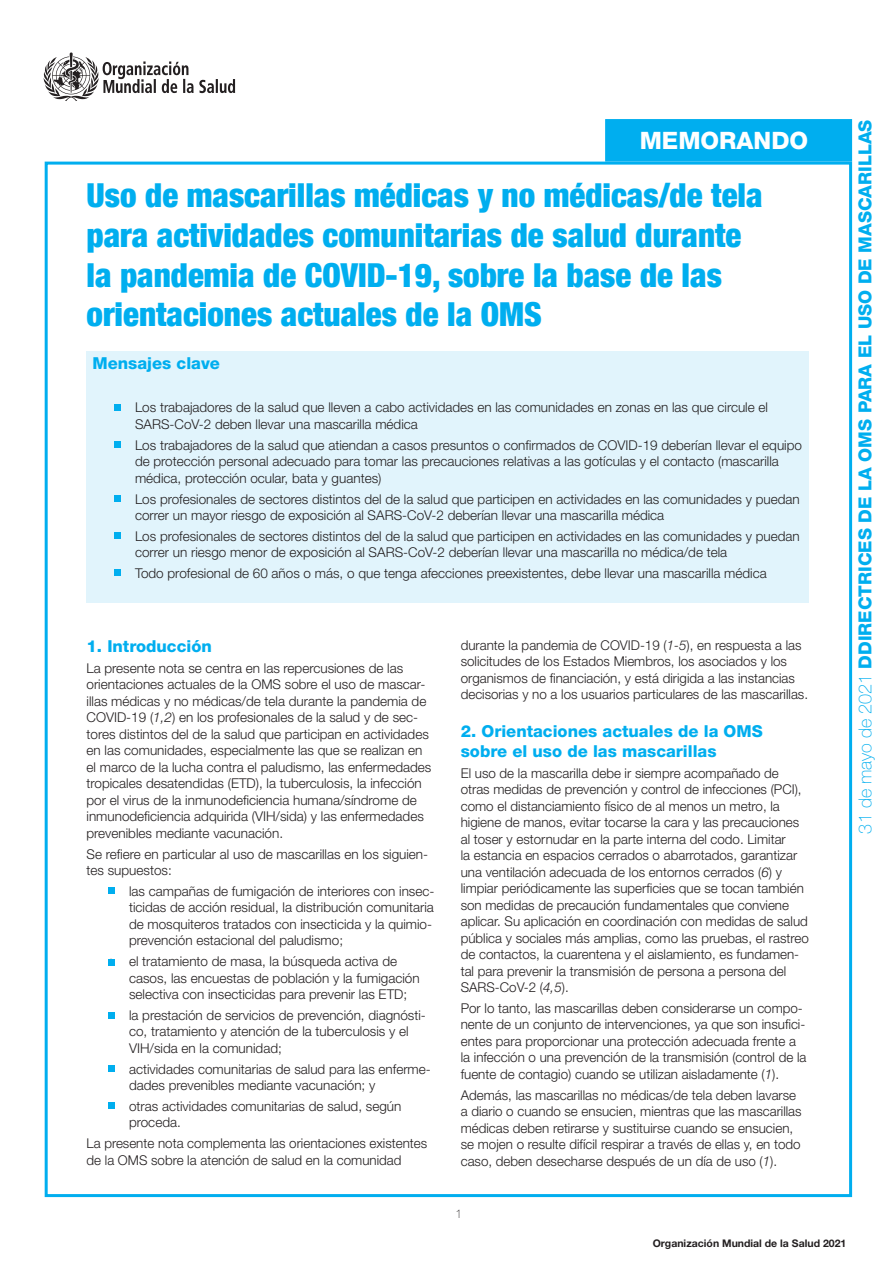
<style>
.page{position:relative;width:893px;height:1263px;background:#fff}
.page>*{position:absolute;margin:0;border:0;box-sizing:border-box;transform-origin:0 0}
.t1{font:900 condensed 33px/39.6px "Helvetica Neue LT Com";color:#00aeef}
.t2{font:800 24px "Helvetica Neue LT";color:#fff}
.t3{font:800 18px "Helvetica Neue LT";color:#00aeef}
.t4{font:800 16.5px/19.8px "Helvetica Neue LT";color:#00aeef}
.t5{font:300 13.5px/16.5px "Helvetica Neue LT";color:#231f20}
.t6{font:100 12px "Helvetica Neue";color:#231f20}
.t7{font:700 10.5px "Helvetica Neue LT";color:#231f20}
.s1{font-style:italic}
.s2{font-weight:100}
</style>
<div class="page">
<div style="left:605px;top:119px;width:247px;height:43px;background:#00aeef;border:2px solid #00aeef"></div>
<svg style="left:44px;top:53px;width:191px;height:48px"></svg>
<div style="left:87px;top:351px;width:722px;height:252px;background:#e1f4fc"></div>
<div style="left:114px;top:404px;width:7px;height:7px;background:#00aeef"></div>
<div style="left:114px;top:441px;width:7px;height:7px;background:#00aeef"></div>
<div style="left:114px;top:495px;width:7px;height:6px;background:#00aeef"></div>
<div style="left:114px;top:532px;width:7px;height:7px;background:#00aeef"></div>
<div style="left:114px;top:569px;width:7px;height:6px;background:#00aeef"></div>
<div style="left:108px;top:887px;width:7px;height:7px;background:#00aeef"></div>
<div style="left:108px;top:959px;width:7px;height:6px;background:#00aeef"></div>
<div style="left:108px;top:1102px;width:7px;height:7px;background:#00aeef"></div>
<div style="left:108px;top:1012px;width:7px;height:7px;background:#00aeef"></div>
<div style="left:108px;top:1065px;width:7px;height:7px;background:#00aeef"></div>
<p class="t2" style="left:640px;top:126px;width:170px">MEMORANDO</p>
<p class="t1" style="left:87px;top:176px;width:677px">Uso de mascarillas médicas y no médicas/de tela para actividades comunitarias de salud durante la pandemia de COVID-19, sobre la base de las orientaciones actuales de la OMS</p>
<p class="t4" style="left:93px;top:354px;width:129px">Mensajes clave</p>
<p class="t5" style="left:135px;top:399px;width:634px;text-indent:-21px">• Los trabajadores de la salud que lleven a cabo actividades en las comunidades en zonas en las que circule el<br>SARS-CoV-2 deben llevar una mascarilla médica</p>
<p class="t5" style="left:135px;top:436px;width:668px;text-indent:-21px">• Los trabajadores de la salud que atiendan a casos presuntos o confirmados de COVID-19 deberían llevar el equipo de protección personal adecuado para tomar las precauciones relativas a las gotículas y el contacto (mascarilla médica, protección ocular, bata y guantes)</p>
<p class="t5" style="left:135px;top:490px;width:666px;text-indent:-21px">• Los profesionales de sectores distintos del de la salud que participen en actividades en las comunidades y puedan correr un mayor riesgo de exposición al SARS-CoV-2 deberían llevar una mascarilla médica</p>
<p class="t5" style="left:135px;top:527px;width:666px;text-indent:-21px">• Los profesionales de sectores distintos del de la salud que participen en actividades en las comunidades y puedan correr un riesgo menor de exposición al SARS-CoV-2 deberían llevar una mascarilla no médica/de tela</p>
<p class="t5" style="left:114px;top:565px;width:654px">• Todo profesional de 60 años o más, o que tenga afecciones preexistentes, debe llevar una mascarilla médica</p>
<p class="t4" style="left:87px;top:636px;width:127px">1. Introducción</p>
<p class="t5" style="left:87px;top:659px;width:346px">La presente nota se centra en las repercusiones de las orientaciones actuales de la OMS sobre el uso de mascar&shy;illas médicas y no médicas/de tela durante la pandemia de COVID-19 (<span class="s1">1,2</span>) en los profesionales de la salud y de sec&shy;tores distintos del de la salud que participan en actividades en las comunidades, especialmente las que se realizan en el marco de la lucha contra el paludismo, las enfermedades tropicales desatendidas (ETD), la tuberculosis, la infección por el virus de la inmunodeficiencia humana/síndrome de inmunodeficiencia adquirida (VIH/sida) y las enfermedades prevenibles mediante vacunación.</p>
<p class="t5" style="left:87px;top:845px;width:343px">Se refiere en particular al uso de mascarillas en los siguien&shy;tes supuestos:</p>
<p class="t5" style="left:129px;top:882px;width:307px;text-indent:-21px">• las campañas de fumigación de interiores con insec&shy;ticidas de acción residual, la distribución comunitaria de mosquiteros tratados con insecticida y la quimio&shy;prevención estacional del paludismo;</p>
<p class="t5" style="left:129px;top:953px;width:292px;text-indent:-21px">• el tratamiento de masa, la búsqueda activa de casos, las encuestas de población y la fumigación selectiva con insecticidas para prevenir las ETD;</p>
<p class="t5" style="left:129px;top:1006px;width:298px;text-indent:-21px">• la prestación de servicios de prevención, diagnósti&shy;co, tratamiento y atención de la tuberculosis y el<br>VIH/sida en la comunidad;</p>
<p class="t5" style="left:129px;top:1060px;width:303px;text-indent:-21px">• actividades comunitarias de salud para las enferme&shy;dades prevenibles mediante vacunación; y</p>
<p class="t5" style="left:129px;top:1097px;width:274px;text-indent:-21px">• otras actividades comunitarias de salud, según proceda.</p>
<p class="t5" style="left:87px;top:1135px;width:342px">La presente nota complementa las orientaciones existentes de la OMS sobre la atención de salud en la comunidad</p>
<p class="t5" style="left:461px;top:636px;width:349px">durante la pandemia de COVID-19 (<span class="s1">1-5</span>), en respuesta a las solicitudes de los Estados Miembros, los asociados y los organismos de financiación, y está dirigida a las instancias decisorias y no a los usuarios particulares de las mascarillas.</p>
<p class="t4" style="left:461px;top:721px;width:303px">2. Orientaciones actuales de la OMS sobre el uso de las mascarillas</p>
<p class="t5" style="left:461px;top:764px;width:350px">El uso de la mascarilla debe ir siempre acompañado de otras medidas de prevención y control de infecciones (PCI), como el distanciamiento físico de al menos un metro, la higiene de manos, evitar tocarse la cara y las precauciones al toser y estornudar en la parte interna del codo. Limitar<br>la estancia en espacios cerrados o abarrotados, garantizar una ventilación adecuada de los entornos cerrados (<span class="s1">6</span>) y limpiar periódicamente las superficies que se tocan también son medidas de precaución fundamentales que conviene aplicar. Su aplicación en coordinación con medidas de salud pública y sociales más amplias, como las pruebas, el rastreo de contactos, la cuarentena y el aislamiento, es fundamen&shy;tal para prevenir la transmisión de persona a persona del SARS-CoV-2 (<span class="s1">4,5</span>).</p>
<p class="t5" style="left:461px;top:999px;width:347px">Por lo tanto, las mascarillas deben considerarse un compo&shy;nente de un conjunto de intervenciones, ya que son insufici&shy;entes para proporcionar una protección adecuada frente a la infección o una prevención de la transmisión (control de la fuente de contagio) cuando se utilizan aisladamente (<span class="s1">1</span>).</p>
<p class="t5" style="left:461px;top:1086px;width:342px">Además, las mascarillas no médicas/de tela deben lavarse a diario o cuando se ensucien, mientras que las mascarillas médicas deben retirarse y sustituirse cuando se ensucien, se mojen o resulte difícil respirar a través de ellas y, en todo caso, deben desecharse después de un día de uso (<span class="s1">1</span>).</p>
<p class="t3" style="left:854px;top:833px;width:715px;rotate:-90deg"><span class="s2">31 de mayo de 2021</span> DDIRECTRICES DE LA OMS PARA EL USO DE MASCARILLAS</p>
<p class="t6" style="left:455px;top:1207px;width:8px">1</p>
<p class="t7" style="left:653px;top:1236px;width:195px">Organización Mundial de la Salud 2021</p>
</div>
